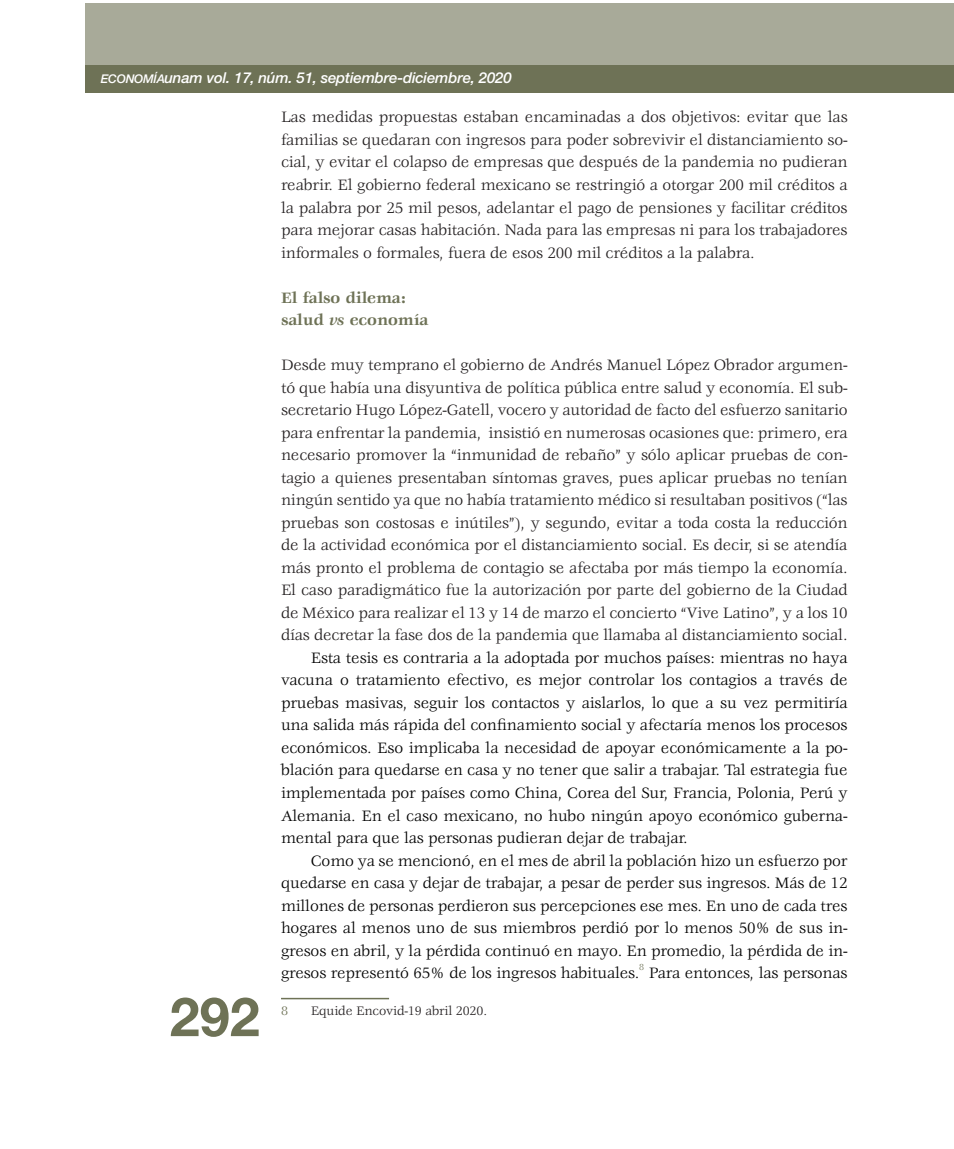
<style>
.page{position:relative;width:954px;height:1149px;background:#fff}
.page>*{position:absolute;margin:0;border:0;box-sizing:border-box;transform-origin:0 0}
.t1{font:700 54px "Helvetica Neue LT Std";color:#6e7256}
.INICIO_TXT{font:16.5px/22.5px "Veljovic";letter-spacing:-.01em;color:#231f20;text-align:justify}
.SEGUNDO_TXT{font:16.5px/22.5px "Veljovic";letter-spacing:-.01em;color:#000;text-align:justify}
.SUBTITULO{font:700 16.5px "Veljovic";color:#6e7256}
.t2{font:italic 500 15px "Helvetica Neue LT Std";letter-spacing:-.01em;color:#fff}
.PIE_PAG{font:13.5px "Veljovic";letter-spacing:-.01em;color:#231f20}
.PIE_PAG-2{font:13.5px "Veljovic";color:#6e7256}
.SEGUNDO_TXT-2{font:9.6px "Veljovic";color:#6e7256}
.s1{font-family:"Helvetica Neue LT Std Md It SC800";font-weight:400;font-style:normal;font-size:12px}
.s2{font-style:italic}
</style>
<div class="page">
<div style="left:85px;top:3px;width:869px;height:67px;background:#a8aa99"></div>
<div style="left:85px;top:66px;width:869px;height:27px;background:#6e7256"></div>
<hr style="left:281px;top:997px;width:108px;height:2px;background:#6e7256">
<p class="t2" style="left:101px;top:69px;width:412px"><span class="s1">ECONOMÍA</span>unam vol. 17, núm. 51, septiembre-diciembre, 2020</p>
<p class="INICIO_TXT" style="left:281px;top:107px;width:568px">Las medidas propuestas estaban encaminadas a dos objetivos: evitar que las familias se quedaran con ingresos para poder sobrevivir el distanciamiento so&shy;cial, y evitar el colapso de empresas que después de la pandemia no pudieran reabrir. El gobierno federal mexicano se restringió a otorgar 200 mil créditos a la palabra por 25 mil pesos, adelantar el pago de pensiones y facilitar créditos para mejorar casas habitación. Nada para las empresas ni para los trabajadores informales o formales, fuera de esos 200 mil créditos a la palabra.</p>
<p class="SUBTITULO" style="left:281px;top:288px;width:127px">El falso dilema:</p>
<p class="SUBTITULO" style="left:281px;top:311px;width:149px">salud <span class="s2">vs</span> economía</p>
<p class="INICIO_TXT" style="left:281px;top:354px;width:568px">Desde muy temprano el gobierno de Andrés Manuel López Obrador argumen&shy;tó que había una disyuntiva de política pública entre salud y economía. El sub&shy;secretario Hugo López-Gatell, vocero y autoridad de facto del esfuerzo sanitario para enfrentar la pandemia, insistió en numerosas ocasiones que: primero, era necesario promover la “inmunidad de rebaño” y sólo aplicar pruebas de con&shy;tagio a quienes presentaban síntomas graves, pues aplicar pruebas no tenían ningún sentido ya que no había tratamiento médico si resultaban positivos (“las pruebas son costosas e inútiles”), y segundo, evitar a toda costa la reducción de la actividad económica por el distanciamiento social. Es decir, si se atendía más pronto el problema de contagio se afectaba por más tiempo la economía.<br>El caso paradigmático fue la autorización por parte del gobierno de la Ciudad de México para realizar el 13 y 14 de marzo el concierto “Vive Latino”, y a los 10 días decretar la fase dos de la pandemia que llamaba al distanciamiento social.</p>
<p class="SEGUNDO_TXT" style="left:281px;top:647px;width:568px;text-indent:30px">Esta tesis es contraria a la adoptada por muchos países: mientras no haya vacuna o tratamiento efectivo, es mejor controlar los contagios a través de pruebas masivas, seguir los contactos y aislarlos, lo que a su vez permitiría una salida más rápida del confinamiento social y afectaría menos los procesos económicos. Eso implicaba la necesidad de apoyar económicamente a la po&shy;blación para quedarse en casa y no tener que salir a trabajar. Tal estrategia fue implementada por países como China, Corea del Sur, Francia, Polonia, Perú y Alemania. En el caso mexicano, no hubo ningún apoyo económico guberna&shy;mental para que las personas pudieran dejar de trabajar.</p>
<p class="SEGUNDO_TXT" style="left:281px;top:849px;width:568px;text-indent:30px">Como ya se mencionó, en el mes de abril la población hizo un esfuerzo por quedarse en casa y dejar de trabajar, a pesar de perder sus ingresos. Más de 12 millones de personas perdieron sus percepciones ese mes. En uno de cada tres hogares al menos uno de sus miembros perdió por lo menos 50% de sus in&shy;gresos en abril, y la pérdida continuó en mayo. En promedio, la pérdida de in&shy;gresos representó 65% de los ingresos habituales.</p>
<p class="SEGUNDO_TXT-2" style="left:639px;top:961px;width:6px">8</p>
<p class="SEGUNDO_TXT" style="left:649px;top:962px;width:200px">Para entonces, las personas</p>
<h1 class="t1" style="left:170px;top:983px;width:92px">292</h1>
<p class="PIE_PAG-2" style="left:281px;top:1003px;width:9px">8</p>
<p class="PIE_PAG" style="left:311px;top:1003px;width:178px">Equide Encovid-19 abril 2020.</p>
</div>
